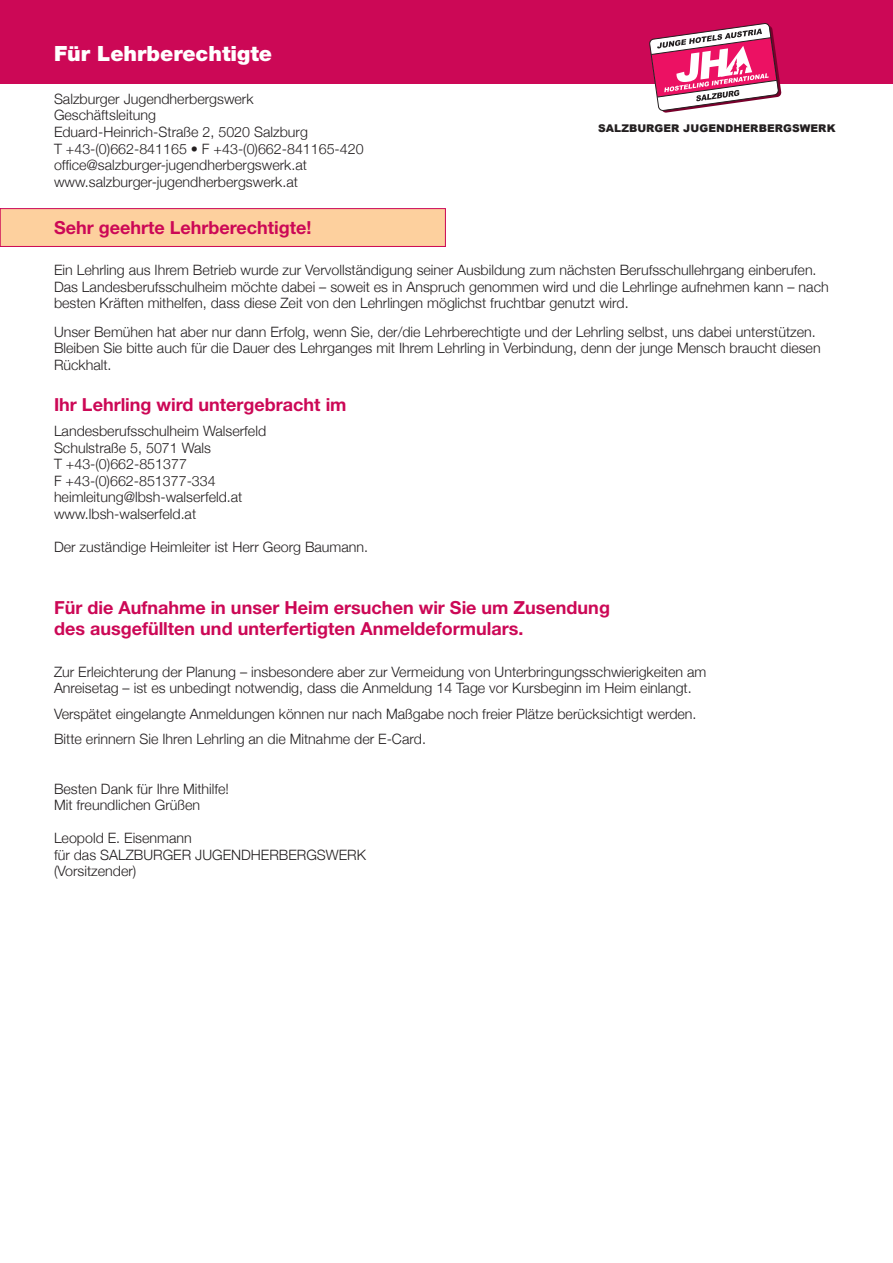
<style>
.page{position:relative;width:893px;height:1263px;background:#fff}
.page>*{position:absolute;margin:0;border:0;box-sizing:border-box;transform-origin:0 0}
.t1{font:900 21px "Helvetica Neue";color:#fff}
.t2{font:700 18px/21px "Helvetica Neue";color:#cc0856}
.t3{font:300 14.25px/16.5px "Helvetica Neue";color:#231f20}
.t4{font:900 10.65px "Arial";letter-spacing:.01em;color:#231f20}
</style>
<div class="page">
<div style="left:0;top:0;width:893px;height:83px;background:#cc0856"></div>
<div style="left:0;top:209px;width:445px;height:37px;background:#fdd09e"></div>
<div style="left:0;top:208px;width:446px;height:39px;border:1px solid #cc0856"></div>
<svg style="left:649px;top:23px;width:132px;height:90px"></svg>
<h1 class="t1" style="left:54px;top:41px;width:220px">Für Lehrberechtigte</h1>
<p class="t3" style="left:54px;top:90px;width:311px">Salzburger Jugendherbergswerk<br>Geschäftsleitung<br>Eduard-Heinrich-Straße 2, 5020 Salzburg<br>T +43-(0)662-841165 • F +43-(0)662-841165-420 office@salzburger-jugendherbergswerk.at www.salzburger-jugendherbergswerk.at</p>
<p class="t4" style="left:598px;top:122px;width:239px">SALZBURGER JUGENDHERBERGSWERK</p>
<p class="t2" style="left:54px;top:216px;width:259px">Sehr geehrte Lehrberechtigte!</p>
<p class="t3" style="left:54px;top:261px;width:776px">Ein Lehrling aus Ihrem Betrieb wurde zur Vervollständigung seiner Ausbildung zum nächsten Berufsschullehrgang einberufen.<br>Das Landesberufsschulheim möchte dabei – soweit es in Anspruch genommen wird und die Lehrlinge aufnehmen kann – nach besten Kräften mithelfen, dass diese Zeit von den Lehrlingen möglichst fruchtbar genutzt wird.</p>
<p class="t3" style="left:54px;top:322px;width:768px">Unser Bemühen hat aber nur dann Erfolg, wenn Sie, der/die Lehrberechtigte und der Lehrling selbst, uns dabei unterstützen.<br>Bleiben Sie bitte auch für die Dauer des Lehrganges mit Ihrem Lehrling in Verbindung, denn der junge Mensch braucht diesen<br>Rückhalt.</p>
<p class="t2" style="left:54px;top:394px;width:294px">Ihr Lehrling wird untergebracht im</p>
<p class="t3" style="left:54px;top:422px;width:214px">Landesberufsschulheim Walserfeld<br>Schulstraße 5, 5071 Wals<br>T +43-(0)662-851377<br>F +43-(0)662-851377-334 heimleitung@lbsh-walserfeld.at www.lbsh-walserfeld.at</p>
<p class="t3" style="left:54px;top:537px;width:316px">Der zuständige Heimleiter ist Herr Georg Baumann.</p>
<p class="t2" style="left:54px;top:597px;width:557px">Für die Aufnahme in unser Heim ersuchen wir Sie um Zusendung des ausgefüllten und unterfertigten Anmeldeformulars.</p>
<p class="t3" style="left:54px;top:662px;width:654px">Zur Erleichterung der Planung – insbesondere aber zur Vermeidung von Unterbringungsschwierigkeiten am<br>Anreisetag – ist es unbedingt notwendig, dass die Anmeldung 14 Tage vor Kursbeginn im Heim einlangt.</p>
<p class="t3" style="left:54px;top:700px;width:644px;line-height:25.5px">Verspätet eingelangte Anmeldungen können nur nach Maßgabe noch freier Plätze berücksichtigt werden.<br>Bitte erinnern Sie Ihren Lehrling an die Mitnahme der E-Card.</p>
<p class="t3" style="left:54px;top:779px;width:177px">Besten Dank für Ihre Mithilfe!<br>Mit freundlichen Grüßen</p>
<p class="t3" style="left:54px;top:829px;width:314px">Leopold E. Eisenmann<br>für das SALZBURGER JUGENDHERBERGSWERK (Vorsitzender)</p>
</div>
